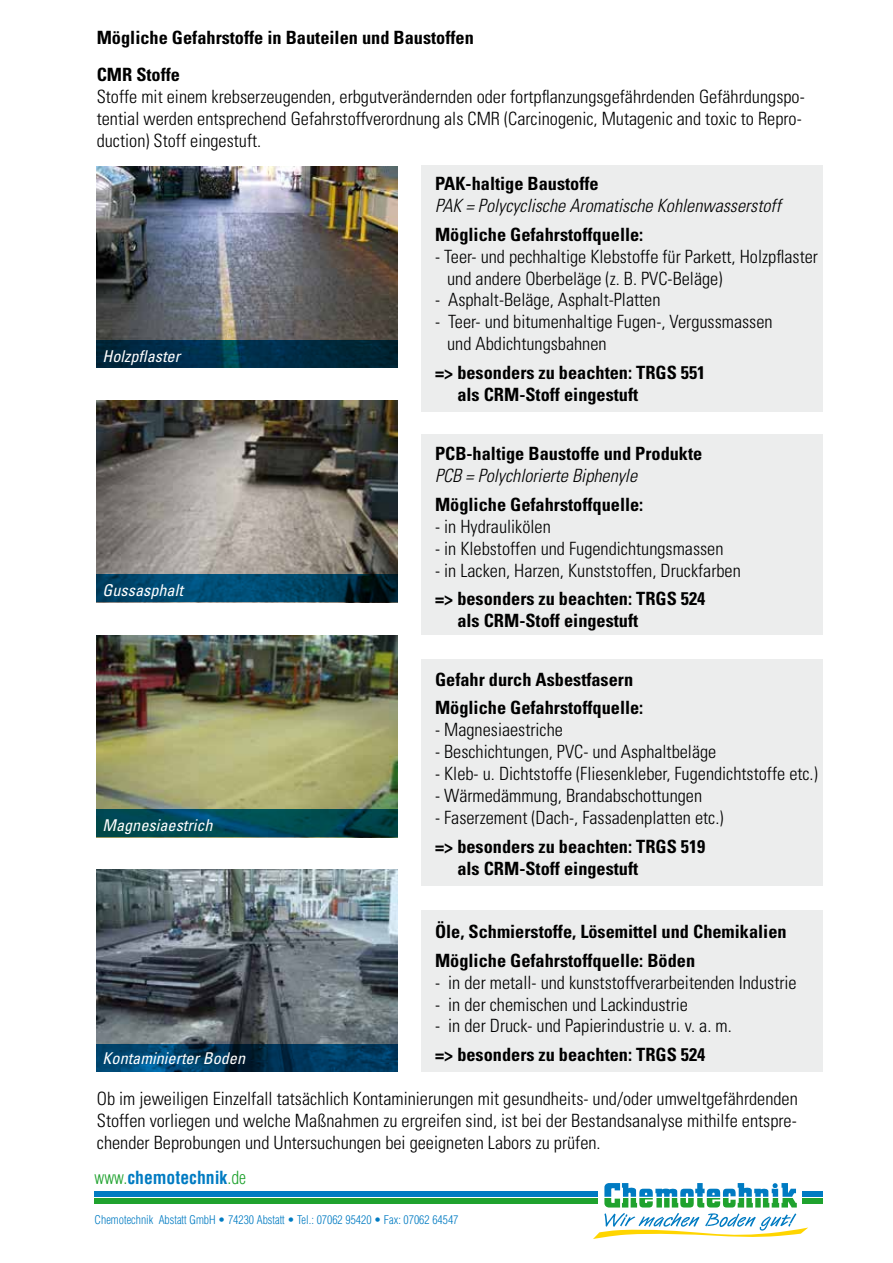
<style>
.page{position:relative;width:893px;height:1263px;background:#fff}
.page>*{position:absolute;margin:0;border:0;box-sizing:border-box;transform-origin:0 0}
.t1{font:300 condensed 18.3px/21.9px "Univers LT";color:#000}
.t2{font:700 condensed 18.3px/21.9px "Univers LT";color:#000}
.t3{font:italic 300 condensed 18.3px "Univers LT";color:#000}
.t4{font:700 condensed 17.7px "Helvetica";color:#007bc2}
.t5{font:italic condensed 16.2px "Univers LT";color:#fff}
.t6{font:300 condensed 11.85px "Helvetica";color:#007bc2}
.s1{font-weight:300;color:#1fa22e}
</style>
<div class="page">
<div style="left:95px;top:1191px;width:728px;height:6px;background:#007bc2"></div>
<div style="left:95px;top:1198px;width:728px;height:6px;background:#1fa22e"></div>
<div style="left:598px;top:1186px;width:204px;height:25px;background:linear-gradient(to right,#fff,#fff)"></div>
<svg style="left:604px;top:1183px;width:193px;height:24px"></svg>
<svg style="left:593px;top:1213px;width:215px;height:26px"></svg>
<div style="left:421px;top:165px;width:401px;height:247px;background:#eceded"></div>
<div style="left:421px;top:434px;width:401px;height:201px;background:#eceded"></div>
<div style="left:421px;top:910px;width:401px;height:161px;background:#eceded"></div>
<div style="left:421px;top:659px;width:401px;height:227px;background:#eceded"></div>
<img style="left:97px;top:166px;width:301px;height:174px">
<svg style="left:97px;top:340px;width:301px;height:28px;background:#002c44"></svg>
<img style="left:97px;top:400px;width:301px;height:175px">
<svg style="left:97px;top:575px;width:301px;height:27px;background:#004060"></svg>
<img style="left:97px;top:636px;width:301px;height:174px">
<svg style="left:97px;top:810px;width:301px;height:27px;background:#004853"></svg>
<img style="left:97px;top:870px;width:301px;height:174px">
<svg style="left:97px;top:1044px;width:301px;height:27px;background:#00395f"></svg>
<p class="t2" style="left:97px;top:27px;width:379px">Mögliche Gefahrstoffe in Bauteilen und Baustoffen</p>
<p class="t2" style="left:97px;top:63px;width:85px">CMR Stoffe</p>
<p class="t1" style="left:97px;top:86px;width:709px">Stoffe mit einem krebserzeugenden, erbgutverändernden oder fortpflanzungsgefährdenden Gefährdungspo&shy;tential werden entsprechend Gefahrstoffverordnung als CMR (Carcinogenic, Mutagenic and toxic to Repro&shy;duction) Stoff eingestuft.</p>
<p class="t5" style="left:102px;top:345px;width:79px">Holzpflaster</p>
<p class="t5" style="left:102px;top:580px;width:82px">Gussasphalt</p>
<p class="t5" style="left:102px;top:815px;width:112px">Magnesiaestrich</p>
<p class="t2" style="left:435px;top:173px;width:165px">PAK-haltige Baustoffe</p>
<p class="t3" style="left:435px;top:195px;width:347px">PAK = Polycyclische Aromatische Kohlenwasserstoff</p>
<p class="t2" style="left:435px;top:223px;width:210px">Mögliche Gefahrstoffquelle:</p>
<p class="t1" style="left:447px;top:245px;width:372px;text-indent:-12px">- Teer- und pechhaltige Klebstoffe für Parkett, Holzpflaster und andere Oberbeläge (z. B. PVC-Beläge)</p>
<p class="t1" style="left:435px;top:289px;width:227px">- Asphalt-Beläge, Asphalt-Platten</p>
<p class="t1" style="left:447px;top:311px;width:327px;text-indent:-12px">- Teer- und bitumenhaltige Fugen-, Vergussmassen und Abdichtungsbahnen</p>
<p class="t2" style="left:457px;top:361px;width:249px;text-indent:-22px">=&gt; besonders zu beachten: TRGS 551 als CRM-Stoff eingestuft</p>
<p class="t2" style="left:435px;top:443px;width:269px">PCB-haltige Baustoffe und Produkte</p>
<p class="t3" style="left:435px;top:465px;width:204px">PCB = Polychlorierte Biphenyle</p>
<p class="t2" style="left:435px;top:493px;width:210px">Mögliche Gefahrstoffquelle:</p>
<p class="t1" style="left:435px;top:515px;width:117px">- in Hydraulikölen</p>
<p class="t1" style="left:435px;top:537px;width:290px">- in Klebstoffen und Fugendichtungsmassen</p>
<p class="t1" style="left:435px;top:559px;width:307px">- in Lacken, Harzen, Kunststoffen, Druckfarben</p>
<p class="t2" style="left:457px;top:588px;width:249px;text-indent:-22px">=&gt; besonders zu beachten: TRGS 524 als CRM-Stoff eingestuft</p>
<p class="t2" style="left:435px;top:665px;width:210px;line-height:28.5px">Gefahr durch Asbestfasern<br>Mögliche Gefahrstoffquelle:</p>
<p class="t1" style="left:435px;top:719px;width:130px">- Magnesiaestriche</p>
<p class="t1" style="left:435px;top:741px;width:283px">- Beschichtungen, PVC- und Asphaltbeläge</p>
<p class="t1" style="left:435px;top:763px;width:384px">- Kleb- u. Dichtstoffe (Fliesenkleber, Fugendichtstoffe etc.)</p>
<p class="t1" style="left:435px;top:785px;width:269px">- Wärmedämmung, Brandabschottungen</p>
<p class="t1" style="left:435px;top:807px;width:290px">- Faserzement (Dach-, Fassadenplatten etc.)</p>
<p class="t2" style="left:457px;top:835px;width:249px;text-indent:-22px">=&gt; besonders zu beachten: TRGS 519 als CRM-Stoff eingestuft</p>
<p class="t2" style="left:435px;top:917px;width:353px;line-height:28.5px">Öle, Schmierstoffe, Lösemittel und Chemikalien<br>Mögliche Gefahrstoffquelle: Böden</p>
<p class="t1" style="left:435px;top:971px;width:363px">- in der metall- und kunststoffverarbeitenden Industrie</p>
<p class="t1" style="left:435px;top:993px;width:254px">- in der chemischen und Lackindustrie</p>
<p class="t1" style="left:435px;top:1015px;width:298px">- in der Druck- und Papierindustrie u. v. a. m.</p>
<p class="t2" style="left:435px;top:1043px;width:272px">=&gt; besonders zu beachten: TRGS 524</p>
<p class="t5" style="left:102px;top:1048px;width:144px">Kontaminierter Boden</p>
<p class="t1" style="left:97px;top:1087px;width:702px;text-align:justify">Ob im jeweiligen Einzelfall tatsächlich Kontaminierungen mit gesundheits- und/oder umweltgefährdenden Stoffen vorliegen und welche Maßnahmen zu ergreifen sind, ist bei der Bestandsanalyse mithilfe entspre&shy;chender Beprobungen und Untersuchungen bei geeigneten Labors zu prüfen.</p>
<p class="t4" style="left:95px;top:1166px;width:153px"><span class="s1">www.</span>chemotechnik<span class="s1">.de</span></p>
<p class="t6" style="left:95px;top:1212px;width:365px">Chemotechnik Abstatt GmbH • 74230 Abstatt • Tel.: 07062 95420 • Fax: 07062 64547</p>
</div>
